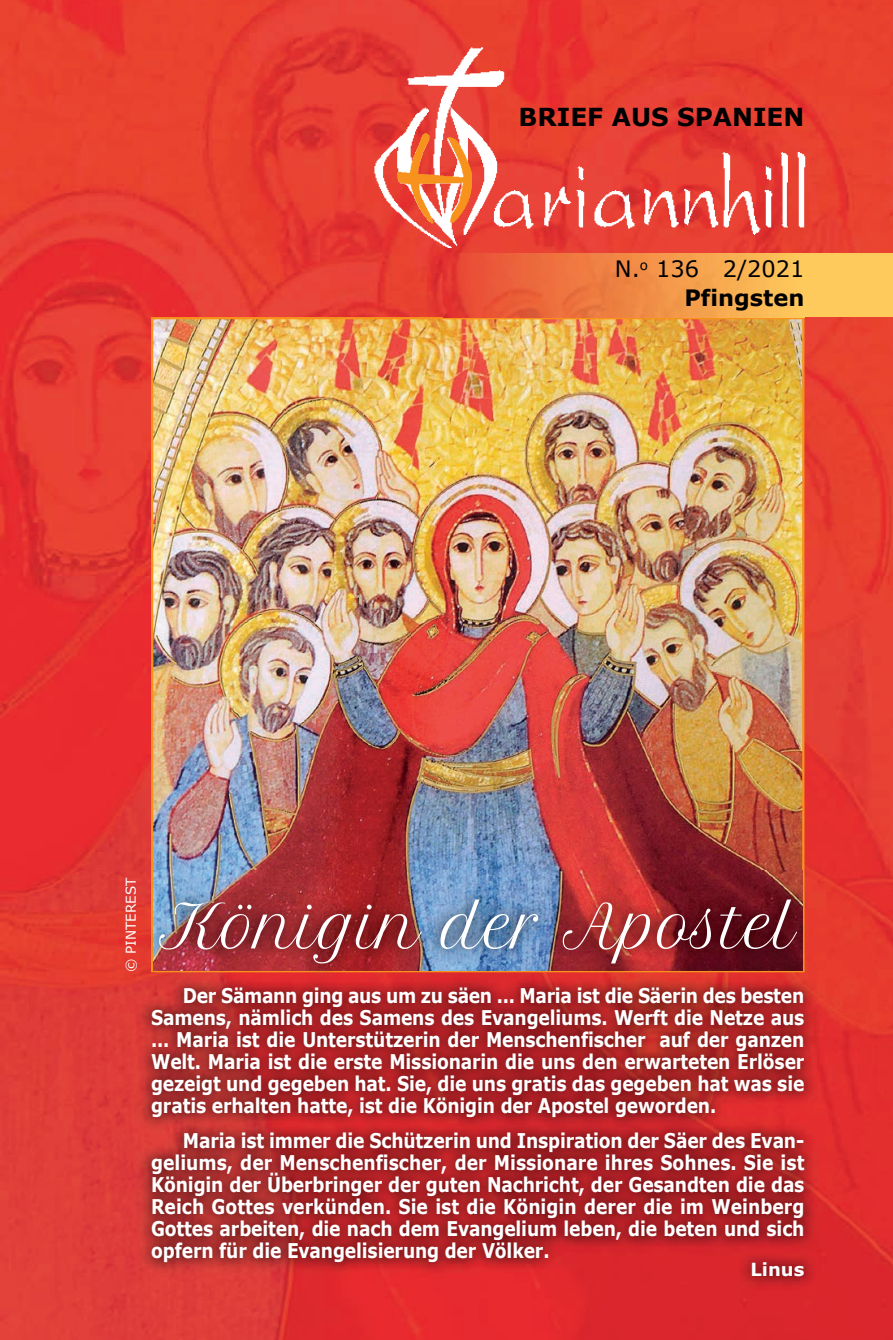
<style>
.page{position:relative;width:893px;height:1340px;background:#fff}
.page>*{position:absolute;margin:0;border:0;box-sizing:border-box;transform-origin:0 0}
.t1{font:58.5px "Petit Formal Script";color:#fff}
.t2{font:700 24.75px "Verdana";color:#000002}
.t3{font:22.5px/29.2px "Verdana";color:#000002;text-align:right}
.t4{font:700 20.25px/22.1px "Verdana";letter-spacing:-.01em;color:#fff;text-align:justify;scale:.85 1}
.t5{font:700 18px "Verdana";color:#fff}
.t6{font:13.5px "Verdana";color:#fff}
.s1{font-weight:700}
</style>
<div class="page">
<img style="left:0;top:0;width:893px;height:1339px">
<img style="left:154px;top:320px;width:647px;height:551px">
<img style="left:356px;top:0;width:479px;height:272px">
<img style="left:396px;top:125px;width:82px;height:105px">
<div style="left:801px;top:253px;width:92px;height:64px;background:#feca5c"></div>
<img style="left:30px;top:871px;width:863px;height:468px">
<img style="left:151px;top:871px;width:653px;height:101px">
<img style="left:153px;top:871px;width:649px;height:99px">
<img style="left:444px;top:253px;width:357px;height:64px">
<p class="t2" style="left:519px;top:101px;width:287px">bRIEf AUS SPANIEN</p>
<p class="t3" style="left:615px;top:253px;width:191px">N.<sup>o</sup> 136 2/2021<br><span class="s1">Pfingsten</span></p>
<p class="t6" style="left:122px;top:972px;width:96px;rotate:-90deg">© PiNterest</p>
<h1 class="t1" style="left:159px;top:894px;width:639px">Königin der Apostel</h1>
<p class="t4" style="left:151px;top:984px;width:770px;text-indent:32px">Der Sämann ging aus um zu säen ... Maria ist die Säerin des besten Samens, nämlich des Samens des Evangeliums. Werft die Netze aus ... Maria ist die Unterstützerin der Menschenfischer auf der ganzen Welt. Maria ist die erste Missionarin die uns den erwarteten Erlöser gezeigt und gegeben hat. Sie, die uns gratis das gegeben hat was sie gratis erhalten hatte, ist die Königin der Apostel geworden.</p>
<p class="t4" style="left:151px;top:1129px;width:770px;text-indent:32px">Maria ist immer die Schützerin und Inspiration der Säer des Evan&shy;geliums, der Menschenfischer, der Missionare ihres Sohnes. Sie ist Königin der Überbringer der guten Nachricht, der Gesandten die das Reich Gottes verkünden. Sie ist die Königin derer die im Weinberg Gottes arbeiten, die nach dem Evangelium leben, die beten und sich opfern für die Evangelisierung der Völker.</p>
<p class="t5" style="left:750px;top:1257px;width:55px">Linus</p>
</div>
